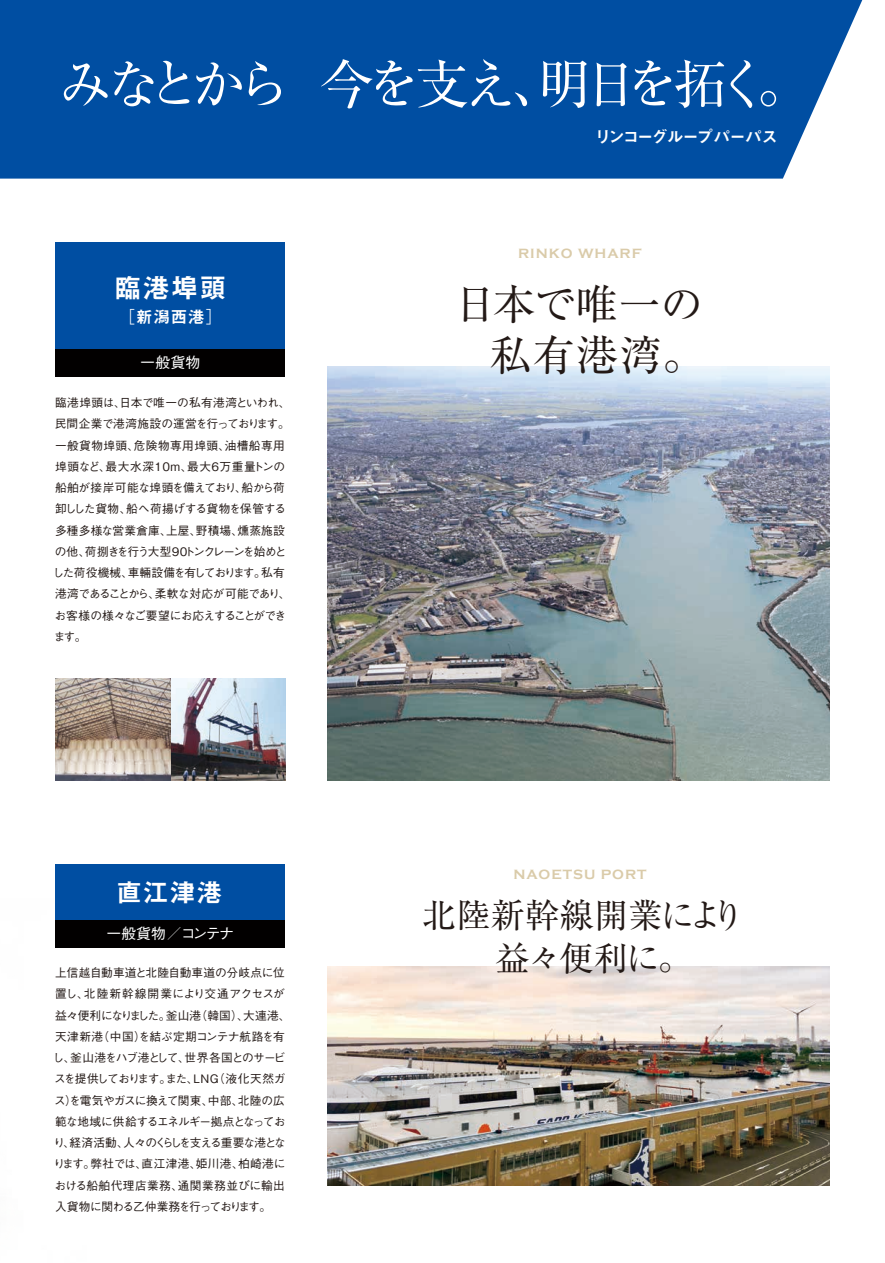
<style>
.page{position:relative;width:885px;height:1263px;background:#fff}
.page>*{position:absolute;margin:0;border:0;box-sizing:border-box;transform-origin:0 0}
.t1{font:53.1px "Ryumin Pro";letter-spacing:-.12em;color:#fff}
.t2{font:42.45px/51px "Ryumin Pro";color:#231916;text-align:right}
.t3{font:34.05px/42.5px "Ryumin Pro";letter-spacing:.01em;color:#231916}
.t4{font:27px "Midashi Go Pro MB31";color:#fff}
.t5{font:25.5px "Midashi Go Pro MB31";color:#fff}
.t6{font:16.5px "Midashi Go Pro MB31";letter-spacing:-.07em;color:#fff}
.t7{font:16.5px "Midashi Go Pro MB31";letter-spacing:-.045em;color:#fff}
.t8{font:500 15px "Gothic BBB Pro";color:#fff}
.t9{font:500 14.85px "Gothic BBB Pro";letter-spacing:-.05em;color:#fff}
.t10{font:700 13.8px "Copperplate Gothic";letter-spacing:.07em;color:#dacba9}
.t11{font:500 11.7px/21.3px "Gothic BBB Pro";letter-spacing:-.035em;color:#231916}
.s1{font-family:"Gothic MB101 Pro";font-weight:300}
</style>
<div class="page">
<div style="left:0;top:0;width:862px;height:179px;background:#004ea2"></div>
<img style="left:55px;top:679px;width:230px;height:102px">
<img style="left:327px;top:367px;width:502px;height:414px">
<img style="left:327px;top:967px;width:502px;height:218px">
<div style="left:55px;top:865px;width:230px;height:55px;background:#004ea2"></div>
<div style="left:55px;top:920px;width:230px;height:28px;background:#020000"></div>
<div style="left:55px;top:243px;width:230px;height:106px;background:#004ea2"></div>
<div style="left:55px;top:349px;width:230px;height:28px;background:#020000"></div>
<h1 class="t1" style="left:59px;top:43px;width:753px">みなとから 今を支え、明日を拓く。</h1>
<h3 class="t6" style="left:594px;top:124px;width:184px">リンコーグループパーパス</h3>
<h3 class="t4" style="left:114px;top:266px;width:114px">臨港埠頭</h3>
<h3 class="t7" style="left:119px;top:304px;width:105px"><span class="s1">［</span>新潟西港<span class="s1">］</span></h3>
<p class="t8" style="left:140px;top:350px;width:61px">一般貨物</p>
<p class="t11" style="left:53px;top:391px;width:239px">臨港埠頭は、日本で唯一の私有港湾といわれ、民間企業で港湾施設の運営を行っております。一般貨物埠頭、危険物専用埠頭、油槽船専用埠頭など、最大水深１０ｍ、最大６万重量トンの船舶が接岸可能な埠頭を備えており、船から荷卸しした貨物、船へ荷揚げする貨物を保管する多種多様な営業倉庫、上屋、野積場、燻蒸施設の他、荷捌きを行う大型９０トンクレーンを始めとした荷役機械、車輛設備を有しております。私有港湾であることから、柔軟な対応が可能であり、お客様の様々なご要望にお応えすることができます。</p>
<h3 class="t5" style="left:116px;top:872px;width:107px">直江津港</h3>
<p class="t9" style="left:106px;top:921px;width:129px">一般貨物／コンテナ</p>
<p class="t11" style="left:53px;top:960px;width:239px">上信越自動車道と北陸自動車道の分岐点に位置し、北陸新幹線開業により交通アクセスが益々便利になりました。釜山港（韓国）、大連港、天津新港（中国）を結ぶ定期コンテナ航路を有し、釜山港をハブ港として、世界各国とのサービスを提供しております。また、LNG（液化天然ガス）を電気やガスに換えて関東、中部、北陸の広範な地域に供給するエネルギー拠点となっており、経済活動、人々のくらしを支える重要な港となります。弊社では、直江津港、姫川港、柏崎港における船舶代理店業務、通関業務並びに輸出入貨物に関わる乙仲業務を行っております。</p>
<p class="t10" style="left:518px;top:246px;width:125px">RINKO WHARF</p>
<h2 class="t2" style="left:454px;top:276px;width:253px">日本で唯一の私有港湾。</h2>
<p class="t10" style="left:513px;top:866px;width:135px">NAOETSU PORT</p>
<h3 class="t3" style="left:495px;top:892px;width:251px;text-indent:-74px">北陸新幹線開業により益々便利に。</h3>
</div>
